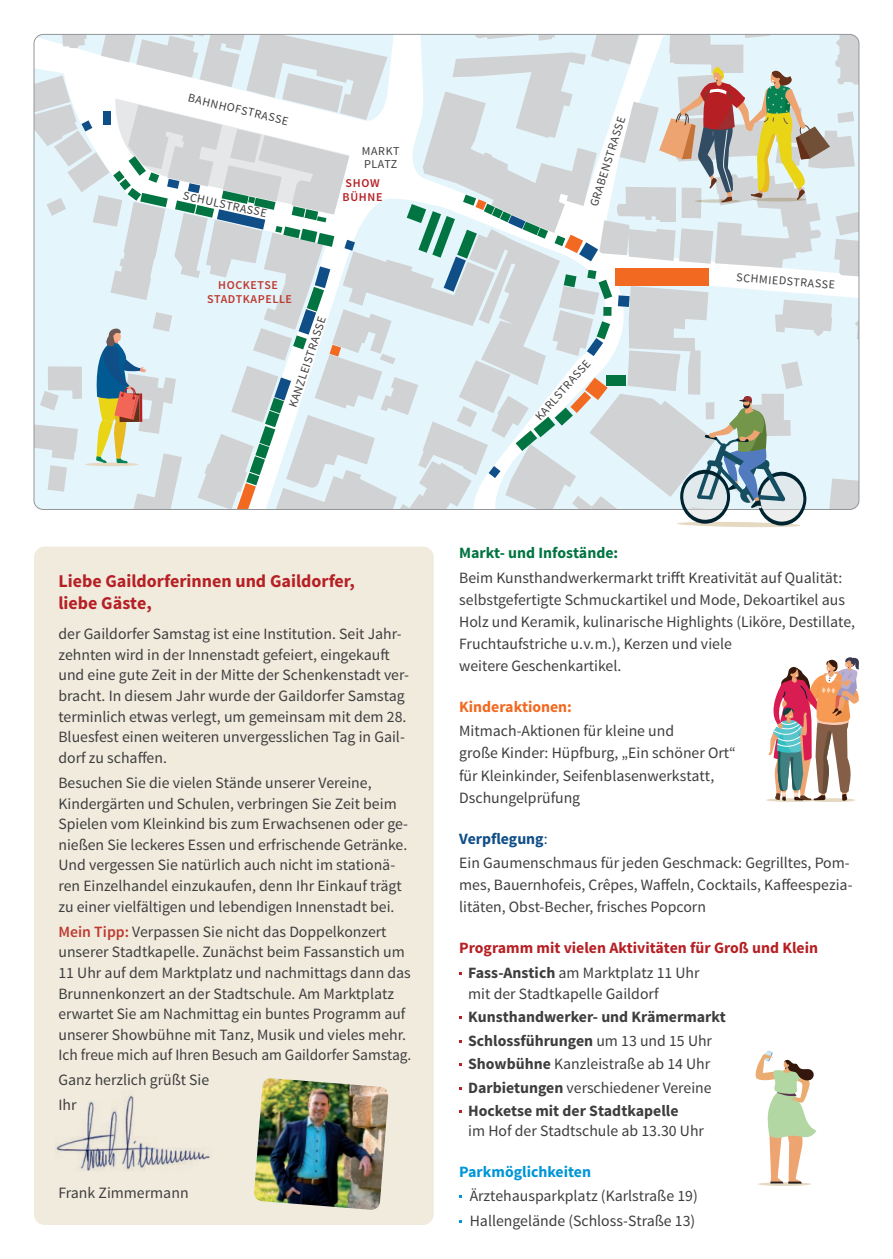
<style>
.page{position:relative;width:893px;height:1259px;background:#fff}
.page>*{position:absolute;margin:0;border:0;box-sizing:border-box;transform-origin:0 0}
.t1{font:700 18px/22px "Source Sans Pro";color:#b62024}
.t2{font:15.75px/20.7px "Source Sans Pro";color:#3e3e3f}
.t3{font:700 15.75px/23.4px "Source Sans Pro";color:#3e3e3f}
.t4{font:700 15.75px/25.5px "Source Sans Pro";color:#b62024}
.t5{font:700 15.75px "Source Sans Pro";color:#017441}
.t6{font:700 15.75px "Source Sans Pro";color:#0096d7}
.t7{font:700 15.75px "Source Sans Pro";color:#f26a21}
.t8{font:12px/13.5px "Source Sans Pro";letter-spacing:.05em;color:#3e3e3f}
.t9{font:600 12px/13.5px "Source Sans Pro";letter-spacing:.05em;color:#bd3a2f;text-align:center}
.t10{font:600 12px/13.5px "Source Sans Pro";letter-spacing:.06em;color:#b62024}
.s1{font-weight:600;color:#bd3a2f}
.s2{font-weight:700;color:#0f4e87}
.s3{color:#0f4e87}
.s4{color:#3e3e3f}
.s5{font-weight:400;color:#3e3e3f}
.s6{font-weight:400}
</style>
<div class="page">
<svg style="left:758px;top:1182px;width:53px;height:4px"></svg>
<svg style="left:755px;top:1050px;width:61px;height:133px"></svg>
<div style="left:34px;top:546px;width:400px;height:679px;background:#f1ebde;border-radius:11px"></div>
<img style="left:254px;top:1078px;width:135px;height:132px">
<img style="left:55px;top:1095px;width:157px;height:76px">
<svg style="left:766px;top:798px;width:52px;height:4px"></svg>
<svg style="left:810px;top:798px;width:45px;height:4px"></svg>
<svg style="left:767px;top:657px;width:92px;height:144px"></svg>
<svg style="left:33px;top:33px;width:827px;height:523px"></svg>
<p class="t8" style="left:190px;top:91px;width:104px;rotate:14deg">BAHNHOFSTRASSE</p>
<p class="t8" style="left:185px;top:189px;width:87px;rotate:12deg">SCHULSTRASSE</p>
<p class="t8" style="left:362px;top:144px;width:39px">MARKT<br>PLATZ</p>
<p class="t10" style="left:343px;top:177px;width:41px">SHOW<br>BÜHNE</p>
<p class="t9" style="left:207px;top:279px;width:86px">HOCKETSE<br>STADTKAPELLE</p>
<p class="t8" style="left:287px;top:405px;width:96px;rotate:-72deg">KANZLEISTRASSE</p>
<p class="t8" style="left:588px;top:204px;width:95px;rotate:-73deg">GRABENSTRASSE</p>
<p class="t8" style="left:532px;top:414px;width:78px;rotate:-48deg">KARLSTRASSE</p>
<p class="t8" style="left:737px;top:270px;width:100px;rotate:5deg">SCHMIEDSTRASSE</p>
<p class="t1" style="left:58px;top:570px;width:298px">Liebe Gaildorferinnen und Gaildorfer, liebe Gäste,</p>
<p class="t2" style="left:58px;top:624px;width:352px">der Gaildorfer Samstag ist eine Institution. Seit Jahr&shy;zehnten wird in der Innenstadt gefeiert, eingekauft und eine gute Zeit in der Mitte der Schenkenstadt ver&shy;bracht. In diesem Jahr wurde der Gaildorfer Samstag terminlich etwas verlegt, um gemeinsam mit dem 28.<br>Bluesfest einen weiteren unvergesslichen Tag in Gail&shy;dorf zu schaffen.</p>
<p class="t2" style="left:58px;top:772px;width:351px">Besuchen Sie die vielen Stände unserer Vereine, Kindergärten und Schulen, verbringen Sie Zeit beim Spielen vom Kleinkind bis zum Erwachsenen oder ge&shy;nießen Sie leckeres Essen und erfrischende Getränke.<br>Und vergessen Sie natürlich auch nicht im stationä&shy;ren Einzelhandel einzukaufen, denn Ihr Einkauf trägt zu einer vielfältigen und lebendigen Innenstadt bei.</p>
<p class="t2" style="left:58px;top:921px;width:354px"><span class="s1">Mein Tipp:</span> Verpassen Sie nicht das Doppelkonzert unserer Stadtkapelle. Zunächst beim Fassanstich um 11 Uhr auf dem Marktplatz und nachmittags dann das Brunnenkonzert an der Stadtschule. Am Marktplatz erwartet Sie am Nachmittag ein buntes Programm auf unserer Showbühne mit Tanz, Musik und vieles mehr.<br>Ich freue mich auf Ihren Besuch am Gaildorfer Samstag.</p>
<p class="t2" style="left:58px;top:1067px;width:152px;line-height:24.9px">Ganz herzlich grüßt Sie<br>Ihr</p>
<p class="t2" style="left:58px;top:1182px;width:132px">Frank Zimmermann</p>
<p class="t5" style="left:459px;top:543px;width:160px">Markt- und Infostände:</p>
<p class="t2" style="left:459px;top:566px;width:397px;line-height:22.2px">Beim Kunsthandwerkermarkt trifft Kreativität auf Qualität: selbstgefertigte Schmuckartikel und Mode, Dekoartikel aus Holz und Keramik, kulinarische Highlights (Liköre, Destillate, Fruchtaufstriche u.v.m.), Kerzen und viele<br>weitere Geschenkartikel.</p>
<p class="t7" style="left:459px;top:696px;width:114px">Kinderaktionen:</p>
<p class="t2" style="left:459px;top:720px;width:278px;line-height:22.2px">Mitmach-Aktionen für kleine und<br>große Kinder: Hüpfburg, „Ein schöner Ort“ für Kleinkinder, Seifenblasenwerkstatt, Dschungelprüfung</p>
<p class="t2" style="left:459px;top:826px;width:392px;line-height:24.3px"><span class="s2">Verpflegung</span><span class="s3">:<br></span>Ein Gaumenschmaus für jeden Geschmack: Gegrilltes, Pom-</p>
<p class="t2" style="left:459px;top:874px;width:395px;line-height:22.2px">mes, Bauernhofeis, Crêpes, Waffeln, Cocktails, Kaffeespezia&shy;litäten, Obst-Becher, frisches Popcorn</p>
<p class="t4" style="left:468px;top:935px;width:351px;text-indent:-9px">Programm mit vielen Aktivitäten für Groß und Klein<br><span class="s4">Fass-Anstich</span> <span class="s5">am Marktplatz 11 Uhr</span></p>
<p class="t2" style="left:468px;top:983px;width:192px">mit der Stadtkapelle Gaildorf</p>
<p class="t3" style="left:468px;top:1005px;width:259px">Kunsthandwerker- und Krämermarkt Schlossführungen <span class="s6">um 13 und 15 Uhr </span>Showbühne <span class="s6">Kanzleistraße ab 14 Uhr </span>Darbietungen <span class="s6">verschiedener Vereine </span>Hocketse mit der Stadtkapelle</p>
<p class="t2" style="left:468px;top:1121px;width:237px">im Hof der Stadtschule ab 13.30 Uhr</p>
<p class="t6" style="left:459px;top:1161px;width:133px">Parkmöglichkeiten</p>
<p class="t2" style="left:470px;top:1184px;width:230px;line-height:24.3px">Ärztehausparkplatz (Karlstraße 19)<br>Hallengelände (Schloss-Straße 13)</p>
</div>
